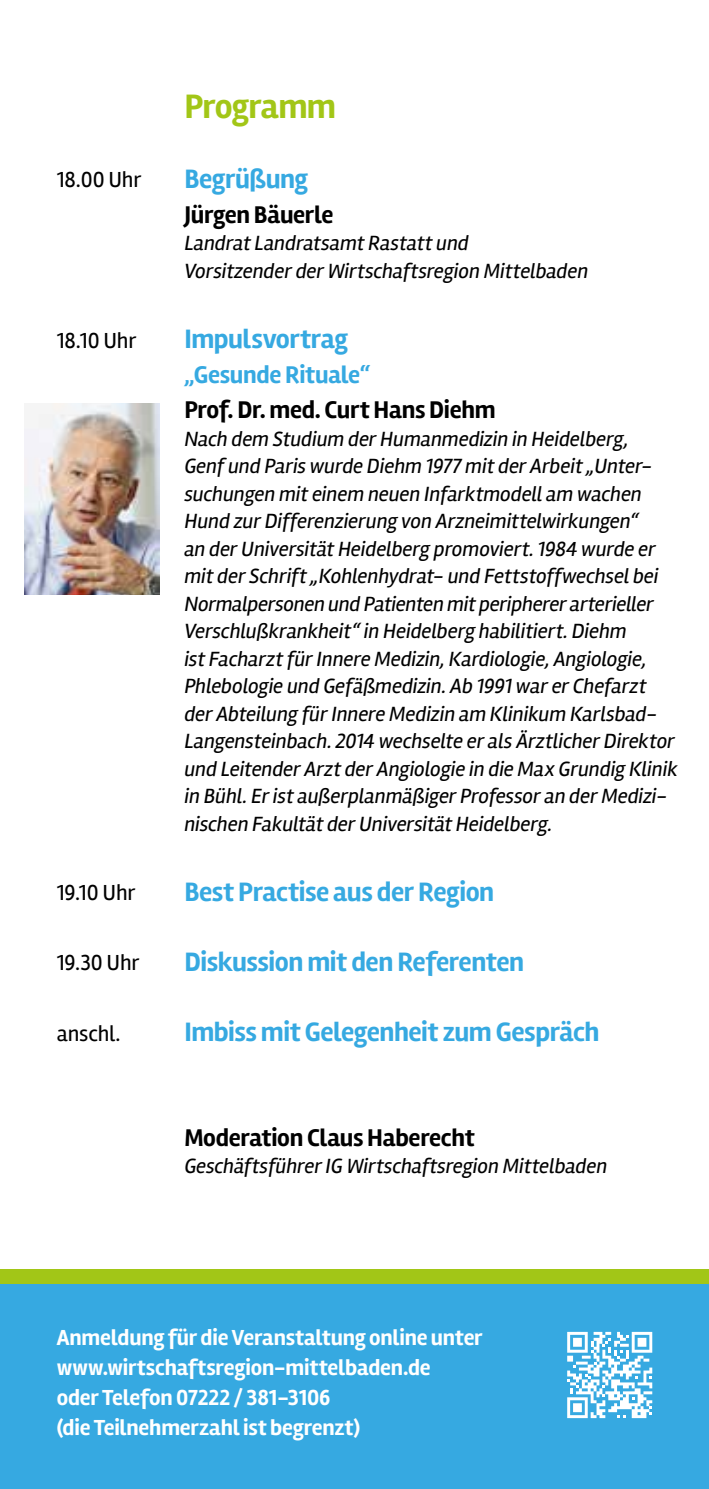
<style>
.page{position:relative;width:709px;height:1489px;background:#fff}
.page>*{position:absolute;margin:0;border:0;box-sizing:border-box;transform-origin:0 0}
.t1{font:700 35px "Rambla";letter-spacing:-.02em;color:#a2c617}
.t2{font:700 27.5px "Rambla";letter-spacing:-.015em;color:#36a9e1}
.t3{font:700 25px "Rambla";letter-spacing:-.015em;color:#000}
.t4{font:700 25px "Rambla";letter-spacing:-.015em;color:#36a9e1}
.t5{font:700 22.5px/30px "Rambla";letter-spacing:-.01em;color:#fff}
.t6{font:22.5px "Rambla";letter-spacing:-.01em;color:#000}
.t7{font:italic 21.25px/27.5px "Rambla";letter-spacing:-.005em;color:#000}
</style>
<div class="page">
<div style="left:0;top:1276px;width:709px;height:212px;background:#36a9e1"></div>
<div style="left:0;top:1269px;width:709px;height:14px;background:#a2c617"></div>
<svg style="left:567px;top:1331px;width:85px;height:86px"></svg>
<img style="left:25px;top:403px;width:134px;height:191px">
<h1 class="t1" style="left:184px;top:85px;width:153px">Programm</h1>
<p class="t6" style="left:57px;top:166px;width:86px">18.00 Uhr</p>
<p class="t2" style="left:184px;top:162px;width:125px">Begrüßung</p>
<p class="t3" style="left:184px;top:200px;width:151px">Jürgen Bäuerle</p>
<p class="t7" style="left:184px;top:229px;width:405px">Landrat Landratsamt Rastatt und<br>Vorsitzender der Wirtschaftsregion Mittelbaden</p>
<p class="t6" style="left:57px;top:327px;width:81px">18.10 Uhr</p>
<p class="t2" style="left:184px;top:322px;width:165px">Impulsvortrag</p>
<p class="t4" style="left:184px;top:360px;width:187px">„Gesunde Rituale“</p>
<p class="t3" style="left:184px;top:395px;width:313px">Prof. Dr. med. Curt Hans Diehm</p>
<p class="t7" style="left:184px;top:424px;width:495px">Nach dem Studium der Humanmedizin in Heidelberg,<br>Genf und Paris wurde Diehm 1977 mit der Arbeit „Unter&shy;suchungen mit einem neuen Infarktmodell am wachen Hund zur Differenzierung von Arzneimittelwirkungen“<br>an der Universität Heidelberg promoviert. 1984 wurde er mit der Schrift „Kohlenhydrat- und Fettstoffwechsel bei Normalpersonen und Patienten mit peripherer arterieller Verschlußkrankheit“ in Heidelberg habilitiert. Diehm<br>ist Facharzt für Innere Medizin, Kardiologie, Angiologie, Phlebologie und Gefäßmedizin. Ab 1991 war er Chefarzt der Abteilung für Innere Medizin am Klinikum Karlsbad-Langensteinbach. 2014 wechselte er als Ärztlicher Direktor und Leitender Arzt der Angiologie in die Max Grundig Klinik in Bühl. Er ist außerplanmäßiger Professor an der Medizi&shy;nischen Fakultät der Universität Heidelberg.</p>
<p class="t6" style="left:57px;top:879px;width:80px">19.10 Uhr</p>
<p class="t2" style="left:184px;top:875px;width:311px">Best Practise aus der Region</p>
<p class="t6" style="left:57px;top:949px;width:84px">19.30 Uhr</p>
<p class="t2" style="left:184px;top:945px;width:341px">Diskussion mit den Referenten</p>
<p class="t6" style="left:57px;top:1019px;width:65px">anschl.</p>
<p class="t2" style="left:184px;top:1015px;width:417px">Imbiss mit Gelegenheit zum Gespräch</p>
<p class="t3" style="left:184px;top:1122px;width:292px">Moderation Claus Haberecht</p>
<p class="t7" style="left:184px;top:1152px;width:424px">Geschäftsführer IG Wirtschaftsregion Mittelbaden</p>
<p class="t5" style="left:57px;top:1323px;width:427px">Anmeldung für die Veranstaltung online unter www.wirtschaftsregion-mittelbaden.de<br>oder Telefon 07222 / 381-3106<br>(die Teilnehmerzahl ist begrenzt)</p>
</div>
